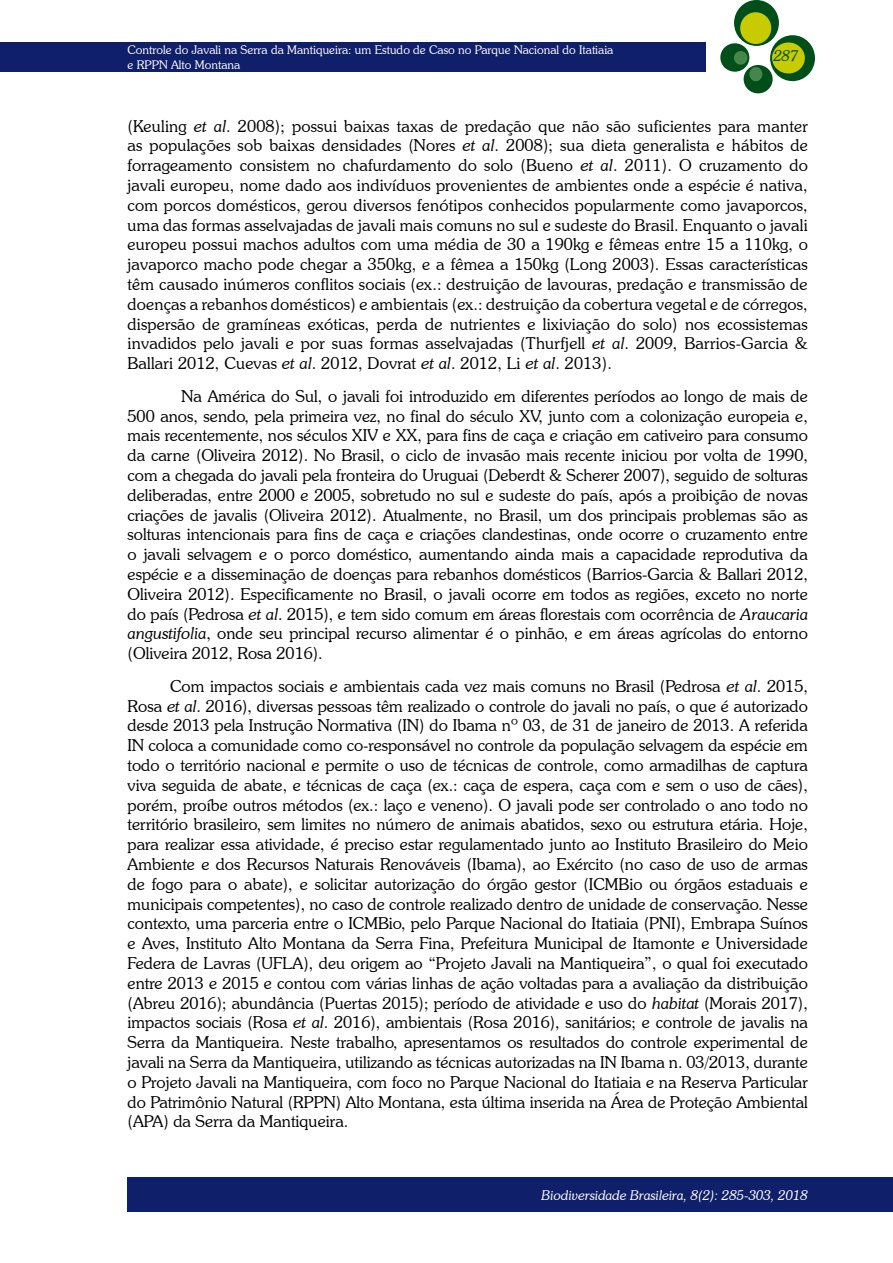
<style>
.page{position:relative;width:893px;height:1263px;background:#fff}
.page>*{position:absolute;margin:0;border:0;box-sizing:border-box;transform-origin:0 0}
.t1{font:300 16.5px/19.8px "Souvenir IT Cby BT";color:#000;text-align:justify}
.t2{font:italic 300 15px "Souvenir IT Cby BT";color:#004e1a}
.t3{font:italic 300 13.5px "Souvenir IT Cby BT";color:#fff}
.t4{font:300 12px/14.4px "Souvenir IT Cby BT";color:#fff}
.s1{font-style:italic}
</style>
<div class="page">
<div style="left:0;top:43px;width:705px;height:29px;background:#101f69"></div>
<div style="left:734px;top:0;width:45px;height:46px;background:#004e1a;border-radius:50%"></div>
<div style="left:770px;top:35px;width:45px;height:46px;background:#004e1a;border-radius:50%"></div>
<div style="left:720px;top:43px;width:29px;height:29px;background:#004e1a;border-radius:50%"></div>
<div style="left:744px;top:65px;width:29px;height:28px;background:#004e1a;border-radius:50%"></div>
<div style="left:740px;top:12px;width:31px;height:32px;background:#c8cb00;border-radius:50%"></div>
<div style="left:772px;top:42px;width:33px;height:31px;background:#c8cb00;border-radius:50%"></div>
<div style="left:734px;top:51px;width:13px;height:14px;background:#47864a;border-radius:50%"></div>
<div style="left:749px;top:67px;width:13px;height:14px;background:#47864a;border-radius:50%"></div>
<div style="left:128px;top:1178px;width:765px;height:34px;background:#101f69"></div>
<p class="t4" style="left:128px;top:43px;width:487px">Controle do Javali na Serra da Mantiqueira: um Estudo de Caso no Parque Nacional do Itatiaia e RPPN Alto Montana</p>
<p class="t2" style="left:774px;top:46px;width:26px">287</p>
<p class="t1" style="left:128px;top:116px;width:682px">(Keuling <span class="s1">et al</span>. 2008); possui baixas taxas de predação que não são suficientes para manter as populações sob baixas densidades (Nores <span class="s1">et al</span>. 2008); sua dieta generalista e hábitos de forrageamento consistem no chafurdamento do solo (Bueno <span class="s1">et al</span>. 2011). O cruzamento do javali europeu, nome dado aos indivíduos provenientes de ambientes onde a espécie é nativa, com porcos domésticos, gerou diversos fenótipos conhecidos popularmente como javaporcos, uma das formas asselvajadas de javali mais comuns no sul e sudeste do Brasil. Enquanto o javali europeu possui machos adultos com uma média de 30 a 190kg e fêmeas entre 15 a 110kg, o javaporco macho pode chegar a 350kg, e a fêmea a 150kg (Long 2003). Essas características têm causado inúmeros conflitos sociais (ex.: destruição de lavouras, predação e transmissão de doenças a rebanhos domésticos) e ambientais (ex.: destruição da cobertura vegetal e de córregos, dispersão de gramíneas exóticas, perda de nutrientes e lixiviação do solo) nos ecossistemas invadidos pelo javali e por suas formas asselvajadas (Thurfjell <span class="s1">et al</span>. 2009, Barrios-Garcia &amp; Ballari 2012, Cuevas <span class="s1">et al</span>. 2012, Dovrat <span class="s1">et al</span>. 2012, Li <span class="s1">et al</span>. 2013).</p>
<p class="t1" style="left:128px;top:386px;width:682px;text-indent:54px">Na América do Sul, o javali foi introduzido em diferentes períodos ao longo de mais de 500 anos, sendo, pela primeira vez, no final do século XV, junto com a colonização europeia e, mais recentemente, nos séculos XIV e XX, para fins de caça e criação em cativeiro para consumo da carne (Oliveira 2012). No Brasil, o ciclo de invasão mais recente iniciou por volta de 1990, com a chegada do javali pela fronteira do Uruguai (Deberdt &amp; Scherer 2007), seguido de solturas deliberadas, entre 2000 e 2005, sobretudo no sul e sudeste do país, após a proibição de novas criações de javalis (Oliveira 2012). Atualmente, no Brasil, um dos principais problemas são as solturas intencionais para fins de caça e criações clandestinas, onde ocorre o cruzamento entre o javali selvagem e o porco doméstico, aumentando ainda mais a capacidade reprodutiva da espécie e a disseminação de doenças para rebanhos domésticos (Barrios-Garcia &amp; Ballari 2012, Oliveira 2012). Especificamente no Brasil, o javali ocorre em todos as regiões, exceto no norte do país (Pedrosa <span class="s1">et al</span>. 2015), e tem sido comum em áreas florestais com ocorrência de <span class="s1">Araucaria angustifolia</span>, onde seu principal recurso alimentar é o pinhão, e em áreas agrícolas do entorno (Oliveira 2012, Rosa 2016).</p>
<p class="t1" style="left:128px;top:676px;width:682px;text-indent:43px">Com impactos sociais e ambientais cada vez mais comuns no Brasil (Pedrosa <span class="s1">et al</span>. 2015, Rosa <span class="s1">et al</span>. 2016), diversas pessoas têm realizado o controle do javali no país, o que é autorizado desde 2013 pela Instrução Normativa (IN) do Ibama nº 03, de 31 de janeiro de 2013. A referida IN coloca a comunidade como co-responsável no controle da população selvagem da espécie em todo o território nacional e permite o uso de técnicas de controle, como armadilhas de captura viva seguida de abate, e técnicas de caça (ex.: caça de espera, caça com e sem o uso de cães), porém, proíbe outros métodos (ex.: laço e veneno). O javali pode ser controlado o ano todo no território brasileiro, sem limites no número de animais abatidos, sexo ou estrutura etária. Hoje, para realizar essa atividade, é preciso estar regulamentado junto ao Instituto Brasileiro do Meio Ambiente e dos Recursos Naturais Renováveis (Ibama), ao Exército (no caso de uso de armas de fogo para o abate), e solicitar autorização do órgão gestor (ICMBio ou órgãos estaduais e municipais competentes), no caso de controle realizado dentro de unidade de conservação. Nesse contexto, uma parceria entre o ICMBio, pelo Parque Nacional do Itatiaia (PNI), Embrapa Suínos e Aves, Instituto Alto Montana da Serra Fina, Prefeitura Municipal de Itamonte e Universidade Federa de Lavras (UFLA), deu origem ao “Projeto Javali na Mantiqueira”, o qual foi executado entre 2013 e 2015 e contou com várias linhas de ação voltadas para a avaliação da distribuição (Abreu 2016); abundância (Puertas 2015); período de atividade e uso do <span class="s1">habitat</span> (Morais 2017), impactos sociais (Rosa <span class="s1">et al</span>. 2016), ambientais (Rosa 2016), sanitários; e controle de javalis na Serra da Mantiqueira. Neste trabalho, apresentamos os resultados do controle experimental de javali na Serra da Mantiqueira, utilizando as técnicas autorizadas na IN Ibama n. 03/2013, durante o Projeto Javali na Mantiqueira, com foco no Parque Nacional do Itatiaia e na Reserva Particular do Patrimônio Natural (RPPN) Alto Montana, esta última inserida na Área de Proteção Ambiental (APA) da Serra da Mantiqueira.</p>
<p class="t3" style="left:541px;top:1187px;width:268px">Biodiversidade Brasileira, 8(2): 285-303, 2018</p>
</div>
